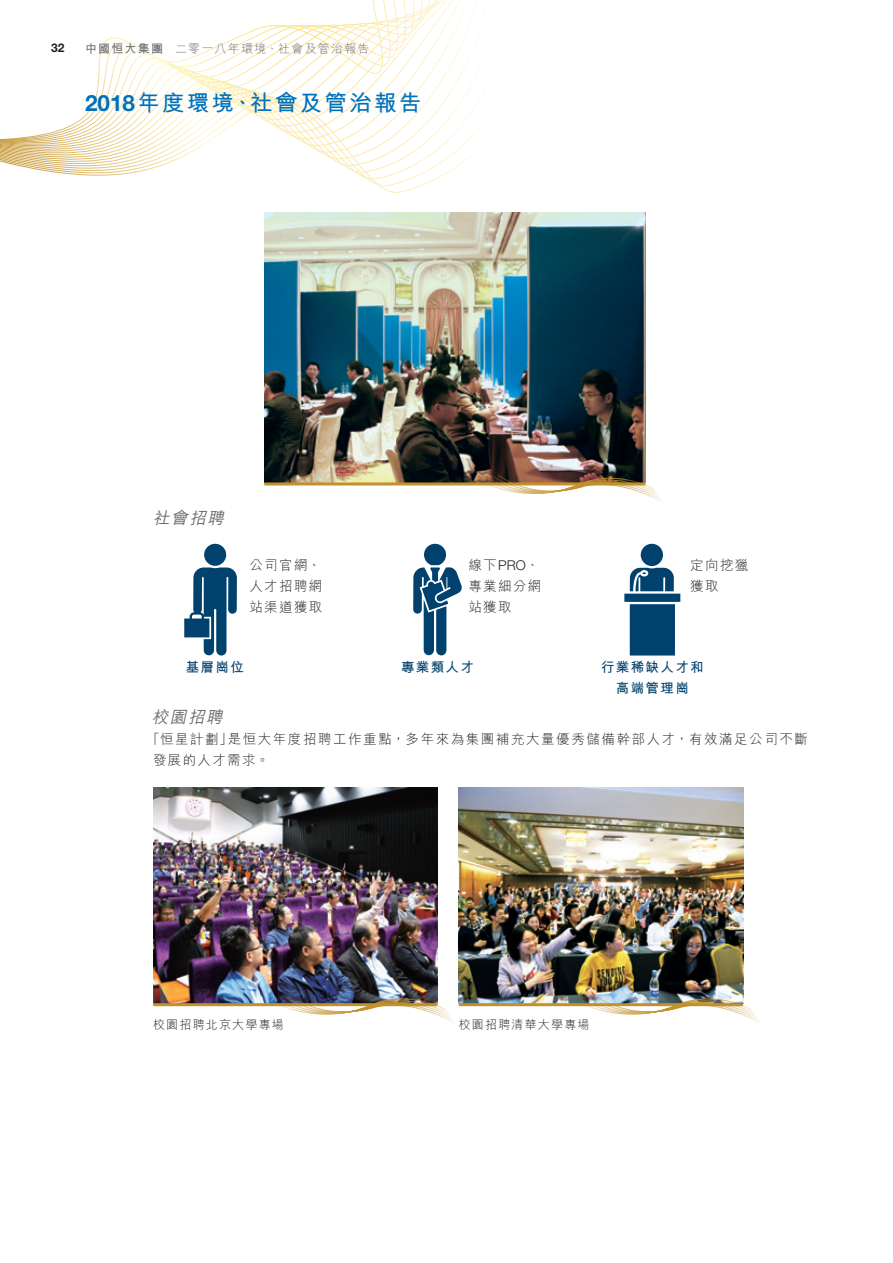
<style>
.page{position:relative;width:893px;height:1263px;background:#fff}
.page>*{position:absolute;margin:0;border:0;box-sizing:border-box;transform-origin:0 0}
.t1{font:700 22.5px "M Hei HK";letter-spacing:.1em;color:#0072bc}
.t2{font:italic 500 16.5px "M Hei HK";color:#6c6d70}
.t3{font:300 13.5px/21px "M Hei HK";letter-spacing:.115em;color:#231f20}
.t4{font:700 13.5px/21px "M Hei HK";letter-spacing:.1em;color:#01416d;text-align:center}
.t5{font:300 12px "M Hei HK";letter-spacing:.1em;color:#6c6d70}
.t6{font:300 12px "M Hei HK";letter-spacing:.1em;color:#231f20}
.t7{font:700 12px "Helvetica Neue LT Std";color:#231f20}
.s1{font-weight:700}
.s2{font-family:"Helvetica Neue LT Std"}
</style>
<div class="page">
<svg style="left:0;top:0;width:646px;height:228px"></svg>
<img style="left:264px;top:213px;width:381px;height:269px">
<img style="left:153px;top:787px;width:284px;height:216px">
<img style="left:459px;top:788px;width:284px;height:215px">
<hr style="left:264px;top:482px;width:381px;height:3px;background:#c2912d">
<svg style="left:473px;top:471px;width:189px;height:31px"></svg>
<hr style="left:153px;top:1003px;width:284px;height:3px;background:#c2912d">
<img style="left:265px;top:992px;width:189px;height:31px">
<hr style="left:459px;top:1003px;width:284px;height:3px;background:#c2912d">
<img style="left:571px;top:992px;width:189px;height:31px">
<svg style="left:184px;top:544px;width:53px;height:111px"></svg>
<svg style="left:413px;top:544px;width:49px;height:111px"></svg>
<svg style="left:624px;top:544px;width:56px;height:111px"></svg>
<p class="t7" style="left:51px;top:41px;width:15px">32</p>
<p class="t5" style="left:85px;top:43px;width:286px"><span class="s1">中國恒大集團</span> 二零一八年環境、社會及管治報告</p>
<h1 class="t1" style="left:85px;top:87px;width:338px"><span class="s2">2018</span>年度環境、社會及管治報告</h1>
<p class="t2" style="left:153px;top:506px;width:77px">社會招聘</p>
<p class="t3" style="left:249px;top:554px;width:74px;text-align:justify">公司官網、人才招聘網站渠道獲取</p>
<p class="t3" style="left:468px;top:554px;width:74px">線下<span class="s2">PRO</span>、專業細分網站獲取</p>
<p class="t3" style="left:690px;top:554px;width:60px">定向挖獵獲取</p>
<p class="t4" style="left:186px;top:655px;width:60px">基層崗位</p>
<p class="t4" style="left:401px;top:655px;width:74px">專業類人才</p>
<p class="t4" style="left:601px;top:655px;width:104px">行業稀缺人才和高端管理崗</p>
<p class="t2" style="left:152px;top:705px;width:77px">校園招聘</p>
<p class="t3" style="left:153px;top:728px;width:656px;text-indent:-7px">「恒星計劃」是恒大年度招聘工作重點，多年來為集團補充大量優秀儲備幹部人才，有效滿足公司不斷發展的人才需求。</p>
<p class="t6" style="left:153px;top:1018px;width:132px">校園招聘北京大學專場</p>
<p class="t6" style="left:459px;top:1018px;width:132px">校園招聘清華大學專場</p>
</div>
